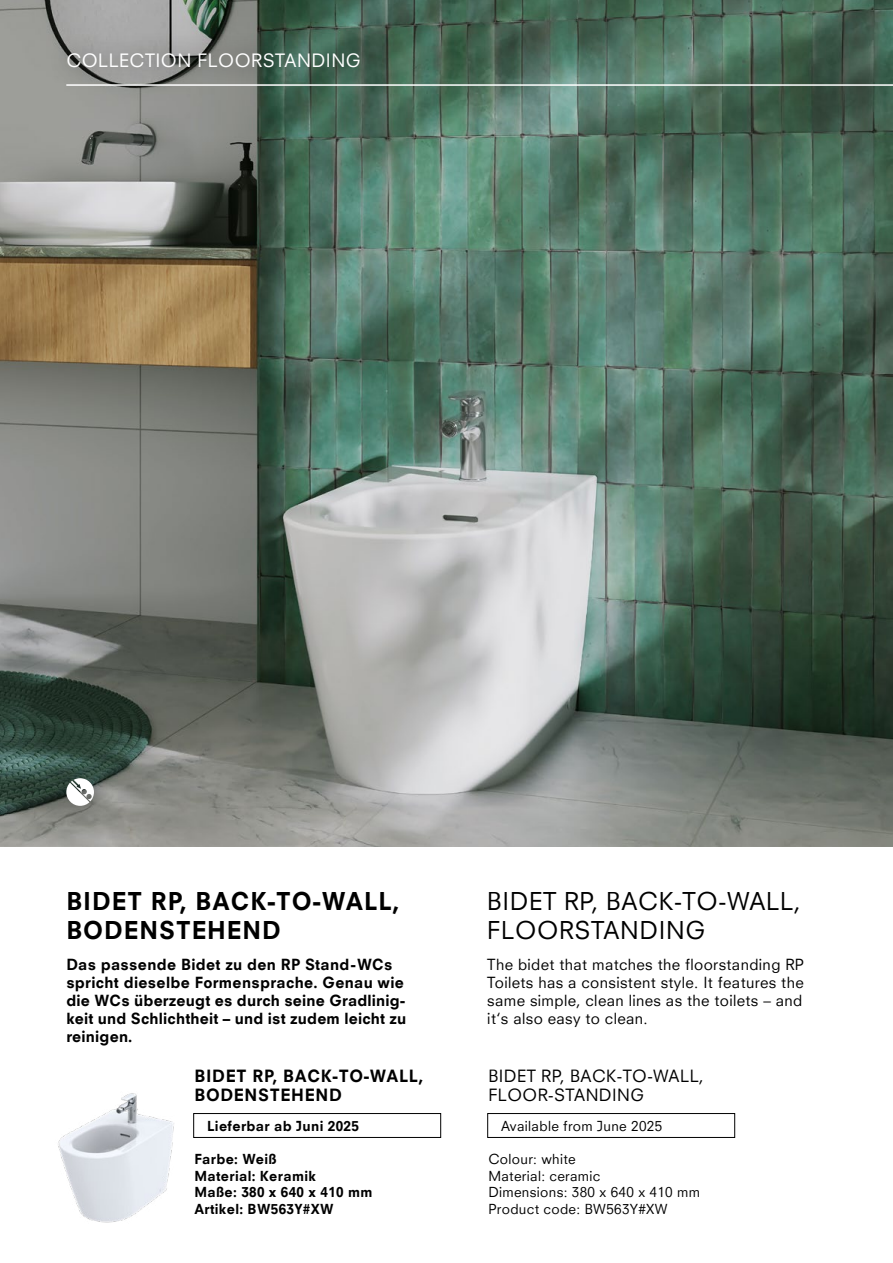
<style>
.page{position:relative;width:893px;height:1263px;background:#fff}
.page>*{position:absolute;margin:0;border:0;box-sizing:border-box;transform-origin:0 0}
.t1{font:24px/28.8px "Neuzeit SLT";letter-spacing:.025em;color:#000}
.t2{font:800 24px/28.8px "Neuzeit SLT";letter-spacing:.04em;color:#000}
.t3{font:18px "Neuzeit SLT";letter-spacing:.025em;color:#fff}
.t4{font:16.5px/19.8px "Neuzeit SLT";letter-spacing:.025em;color:#000}
.t5{font:800 16.5px/19.8px "Neuzeit SLT";letter-spacing:.04em;color:#000}
.t6{font:800 15px/18px "Neuzeit SLT";letter-spacing:.01em;color:#000}
.t7{font:15px/18px "Neuzeit SLT";letter-spacing:.025em;color:#000}
.t8{font:13.5px/16.5px "Neuzeit SLT";letter-spacing:.025em;color:#000}
.t9{font:800 13.5px/16.5px "Neuzeit SLT";letter-spacing:.025em;color:#000}
</style>
<div class="page">
<img style="left:0;top:0;width:893px;height:846px">
<div style="left:45px;top:31px;width:337px;height:60px;background:#000;opacity:.5"></div>
<hr style="left:66px;top:84px;width:827px;height:2px;background:#fff">
<div style="left:43px;top:755px;width:74px;height:74px;background:#000;opacity:.5"></div>
<svg style="left:66px;top:778px;width:28px;height:28px"></svg>
<div style="left:193px;top:1113px;width:248px;height:25px;border:1px solid #000"></div>
<div style="left:487px;top:1113px;width:248px;height:25px;border:1px solid #000"></div>
<img style="left:58px;top:1093px;width:116px;height:130px">
<p class="t3" style="left:66px;top:50px;width:296px">COLLECTION FLOORSTANDING</p>
<h1 class="t2" style="left:66px;top:887px;width:335px">BIDET RP, BACK-TO-WALL,<br>BODENSTEHEND</h1>
<p class="t6" style="left:66px;top:955px;width:342px">Das passende Bidet zu den RP Stand-WCs spricht dieselbe Formensprache. Genau wie die WCs überzeugt es durch seine Gradlinig&shy;keit und Schlichtheit – und ist zudem leicht zu reinigen.</p>
<p class="t5" style="left:194px;top:1065px;width:230px">BIDET RP, BACK-TO-WALL,<br>BODENSTEHEND</p>
<p class="t9" style="left:207px;top:1117px;width:153px">Lieferbar ab Juni 2025</p>
<p class="t9" style="left:194px;top:1151px;width:180px">Farbe: Weiß<br>Material: Keramik<br>Maße: 380 x 640 x 410 mm<br>Artikel: BW563Y#XW</p>
<h1 class="t1" style="left:487px;top:886px;width:315px">BIDET RP, BACK-TO-WALL,<br>FLOORSTANDING</h1>
<p class="t7" style="left:487px;top:955px;width:318px">The bidet that matches the floorstanding RP Toilets has a consistent style. It features the same simple, clean lines as the toilets – and it‘s also easy to clean.</p>
<p class="t4" style="left:488px;top:1065px;width:217px">BIDET RP, BACK-TO-WALL,<br>FLOOR-STANDING</p>
<p class="t8" style="left:501px;top:1117px;width:163px">Available from June 2025</p>
<p class="t8" style="left:488px;top:1151px;width:213px">Colour: white<br>Material: ceramic<br>Dimensions: 380 x 640 x 410 mm<br>Product code: BW563Y#XW</p>
</div>
